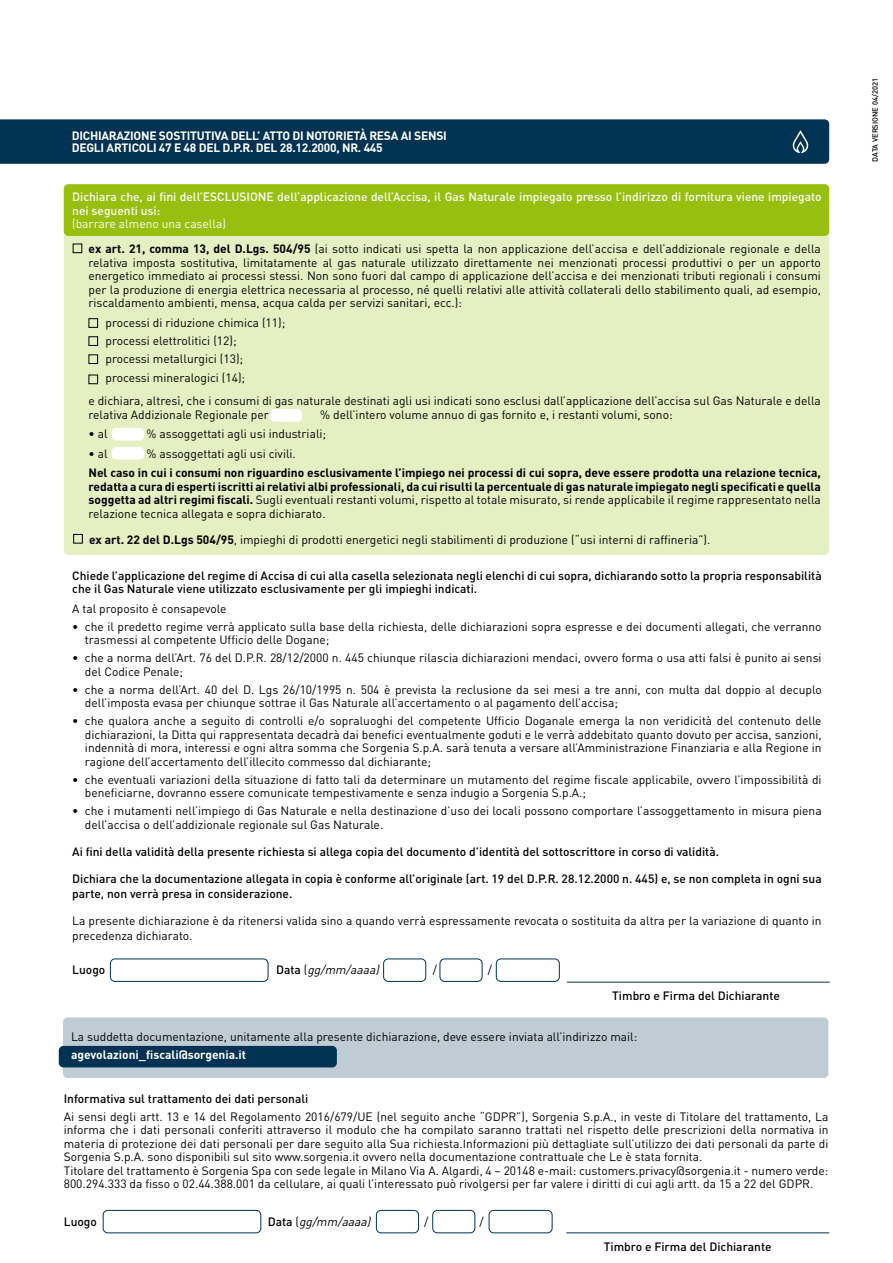
<style>
.page{position:relative;width:893px;height:1263px;background:#fff}
.page>*{position:absolute;margin:0;border:0;box-sizing:border-box;transform-origin:0 0}
.t1{font:12px/13.5px "DIN";color:#000}
.t2{font:500 12px/13.5px "DIN";color:#000}
.t3{font:700 12px/13.5px "DIN";color:#000;text-align:justify}
.t4{font:500 12px/13.5px "DIN";color:#fff}
.t5{font:700 12px/12px "DIN";letter-spacing:-.02em;color:#fff}
.t6{font:italic 12px "DIN";color:#000}
.t7{font:700 12px "DIN";color:#fff}
.t8{font:500 7.5px "DIN";color:#000}
.s1{color:#fff}
.s2{font-weight:700}
.s3{font-weight:400}
.s4{font-weight:500;font-style:normal}
.s5{font-style:normal}
</style>
<div class="page">
<div style="left:64px;top:184px;width:765px;height:371px;background:#e5efc2;border-radius:5px"></div>
<div style="left:64px;top:184px;width:765px;height:52px;background:#97bf0d;border-radius:5px"></div>
<div style="left:0;top:119px;width:829px;height:45px;background:#003253"></div>
<div style="left:73px;top:244px;width:9px;height:9px;border:1px solid #000"></div>
<div style="left:89px;top:318px;width:9px;height:10px;border:1px solid #000"></div>
<div style="left:89px;top:336px;width:9px;height:10px;border:1px solid #000"></div>
<div style="left:89px;top:354px;width:9px;height:10px;border:1px solid #000"></div>
<div style="left:89px;top:375px;width:9px;height:9px;border:1px solid #000"></div>
<div style="left:270px;top:409px;width:32px;height:13px;background:#fff;border-radius:5px"></div>
<div style="left:112px;top:428px;width:32px;height:13px;background:#fff;border-radius:5px"></div>
<div style="left:112px;top:447px;width:32px;height:13px;background:#fff;border-radius:5px"></div>
<div style="left:73px;top:534px;width:10px;height:9px;border:1px solid #000"></div>
<div style="left:110px;top:958px;width:158px;height:24px;border:1px solid #003253;border-radius:5px"></div>
<div style="left:383px;top:958px;width:43px;height:24px;border:1px solid #003253;border-radius:5px"></div>
<div style="left:440px;top:958px;width:42px;height:24px;border:1px solid #003253;border-radius:5px"></div>
<div style="left:496px;top:958px;width:64px;height:24px;border:1px solid #003253;border-radius:5px"></div>
<hr style="left:567px;top:982px;width:263px;height:1px;background:#003253">
<div style="left:63px;top:1017px;width:765px;height:61px;background:#bfccd4;border-radius:5px"></div>
<div style="left:59px;top:1046px;width:278px;height:21px;background:#003253;border-radius:5px"></div>
<div style="left:103px;top:1210px;width:158px;height:23px;border:1px solid #003253;border-radius:5px"></div>
<div style="left:376px;top:1210px;width:43px;height:23px;border:1px solid #003253;border-radius:5px"></div>
<div style="left:432px;top:1210px;width:43px;height:23px;border:1px solid #003253;border-radius:5px"></div>
<div style="left:489px;top:1210px;width:63px;height:23px;border:1px solid #003253;border-radius:5px"></div>
<hr style="left:566px;top:1232px;width:263px;height:1px;background:#003253">
<p class="t5" style="left:72px;top:129px;width:377px">DICHIARAZIONE SOSTITUTIVA DELL’ ATTO DI NOTORIETÀ RESA AI SENSI<br>DEGLI ARTICOLI 47 E 48 DEL D.P.R. DEL 28.12.2000, NR. 445</p>
<p class="t4" style="left:72px;top:190px;width:751px">Dichiara che, ai fini dell’ESCLUSIONE dell’applicazione dell’Accisa, il Gas Naturale impiegato presso l’indirizzo di fornitura viene impiegato nei seguenti usi:</p>
<p class="t1" style="left:89px;top:211px;width:734px;line-height:24.9px;text-indent:-16px"><span class="s1">(barrare almeno una casella)<br></span><span class="s2">ex art. 21, comma 13, del D.Lgs. 504/95</span> (ai sotto indicati usi spetta la non applicazione dell’accisa e dell’addizionale regionale e della</p>
<p class="t1" style="left:89px;top:255px;width:734px;text-align:justify">relativa imposta sostitutiva, limitatamente al gas naturale utilizzato direttamente nei menzionati processi produttivi o per un apporto energetico immediato ai processi stessi. Non sono fuori dal campo di applicazione dell’accisa e dei menzionati tributi regionali i consumi per la produzione di energia elettrica necessaria al processo, né quelli relativi alle attività collaterali dello stabilimento quali, ad esempio, riscaldamento ambienti, mensa, acqua calda per servizi sanitari, ecc.):</p>
<p class="t1" style="left:106px;top:313px;width:181px;line-height:18px">processi di riduzione chimica (11); processi elettrolitici (12);<br>processi metallurgici (13);</p>
<p class="t1" style="left:89px;top:366px;width:734px;line-height:23.2px;text-indent:17px">processi mineralogici (14);<br>e dichiara, altresì, che i consumi di gas naturale destinati agli usi indicati sono esclusi dall’applicazione dell’accisa sul Gas Naturale e della</p>
<p class="t1" style="left:89px;top:408px;width:191px">relativa Addizionale Regionale per il</p>
<p class="t1" style="left:320px;top:408px;width:354px">% dell’intero volume annuo di gas fornito e, i restanti volumi, sono:</p>
<p class="t1" style="left:89px;top:427px;width:21px">• al</p>
<p class="t1" style="left:147px;top:427px;width:181px">% assoggettati agli usi industriali;</p>
<p class="t1" style="left:89px;top:447px;width:21px">• al</p>
<p class="t1" style="left:147px;top:447px;width:151px">% assoggettati agli usi civili.</p>
<p class="t3" style="left:89px;top:466px;width:734px">Nel caso in cui i consumi non riguardino esclusivamente l’impiego nei processi di cui sopra, deve essere prodotta una relazione tecnica, redatta a cura di esperti iscritti ai relativi albi professionali, da cui risulti la percentuale di gas naturale impiegato negli specificati e quella soggetta ad altri regimi fiscali. <span class="s3">Sugli eventuali restanti volumi, rispetto al totale misurato, si rende applicabile il regime rappresentato nella relazione tecnica allegata e sopra dichiarato.</span></p>
<p class="t1" style="left:89px;top:532px;width:623px"><span class="s2">ex art. 22 del D.Lgs 504/95</span>, impieghi di prodotti energetici negli stabilimenti di produzione (“usi interni di raffineria”).</p>
<p class="t2" style="left:72px;top:568px;width:751px">Chiede l’applicazione del regime di Accisa di cui alla casella selezionata negli elenchi di cui sopra, dichiarando sotto la propria responsabilità che il Gas Naturale viene utilizzato esclusivamente per gli impieghi indicati.</p>
<p class="t1" style="left:72px;top:601px;width:156px">A tal proposito è consapevole</p>
<p class="t1" style="left:85px;top:619px;width:738px;text-indent:-13px">• che il predetto regime verrà applicato sulla base della richiesta, delle dichiarazioni sopra espresse e dei documenti allegati, che verranno trasmessi al competente Ufficio delle Dogane;</p>
<p class="t1" style="left:85px;top:651px;width:738px;text-indent:-13px">• che a norma dell’Art. 76 del D.P.R. 28/12/2000 n. 445 chiunque rilascia dichiarazioni mendaci, ovvero forma o usa atti falsi è punito ai sensi del Codice Penale;</p>
<p class="t1" style="left:85px;top:682px;width:738px;text-indent:-13px">• che a norma dell’Art. 40 del D. Lgs 26/10/1995 n. 504 è prevista la reclusione da sei mesi a tre anni, con multa dal doppio al decuplo dell’imposta evasa per chiunque sottrae il Gas Naturale all’accertamento o al pagamento dell’accisa;</p>
<p class="t1" style="left:85px;top:714px;width:738px;text-align:justify;text-indent:-13px">• che qualora anche a seguito di controlli e/o sopraluoghi del competente Ufficio Doganale emerga la non veridicità del contenuto delle dichiarazioni, la Ditta qui rappresentata decadrà dai benefici eventualmente goduti e le verrà addebitato quanto dovuto per accisa, sanzioni, indennità di mora, interessi e ogni altra somma che Sorgenia S.p.A. sarà tenuta a versare all’Amministrazione Finanziaria e alla Regione in ragione dell’accertamento dell’illecito commesso dal dichiarante;</p>
<p class="t1" style="left:85px;top:772px;width:738px;text-indent:-13px">• che eventuali variazioni della situazione di fatto tali da determinare un mutamento del regime fiscale applicabile, ovvero l’impossibilità di beneficiarne, dovranno essere comunicate tempestivamente e senza indugio a Sorgenia S.p.A.;</p>
<p class="t1" style="left:85px;top:804px;width:738px;text-indent:-13px">• che i mutamenti nell’impiego di Gas Naturale e nella destinazione d’uso dei locali possono comportare l’assoggettamento in misura piena dell’accisa o dell’addizionale regionale sul Gas Naturale.</p>
<p class="t2" style="left:72px;top:844px;width:648px">Ai fini della validità della presente richiesta si allega copia del documento d’identità del sottoscrittore in corso di validità.</p>
<p class="t2" style="left:72px;top:870px;width:751px;line-height:15px">Dichiara che la documentazione allegata in copia è conforme all’originale (art. 19 del D.P.R. 28.12.2000 n. 445) e, se non completa in ogni sua parte, non verrà presa in considerazione.</p>
<p class="t1" style="left:72px;top:913px;width:751px;line-height:15px">La presente dichiarazione è da ritenersi valida sino a quando verrà espressamente revocata o sostituita da altra per la variazione di quanto in precedenza dichiarato.</p>
<p class="t2" style="left:72px;top:963px;width:35px">Luogo</p>
<p class="t6" style="left:276px;top:962px;width:107px"><span class="s4">D a t a</span> <span class="s5">(</span> gg/mm/aaaa)</p>
<p class="t1" style="left:433px;top:963px;width:6px">/</p>
<p class="t1" style="left:488px;top:963px;width:6px">/</p>
<p class="t2" style="left:612px;top:988px;width:169px">Timbro e Firma del Dichiarante</p>
<p class="t1" style="left:71px;top:1030px;width:568px">La suddetta documentazione, unitamente alla presente dichiarazione, deve essere inviata all’indirizzo mail:</p>
<p class="t7" style="left:71px;top:1047px;width:177px">agevolazioni_fiscali@sorgenia.it</p>
<p class="t2" style="left:64px;top:1091px;width:246px">Informativa sul trattamento dei dati personali</p>
<p class="t1" style="left:64px;top:1109px;width:766px">Ai sensi degli artt. 13 e 14 del Regolamento 2016/679/UE (nel seguito anche “GDPR”), Sorgenia S.p.A., in veste di Titolare del trattamento, La informa che i dati personali conferiti attraverso il modulo che ha compilato saranno trattati nel rispetto delle prescrizioni della normativa in materia di protezione dei dati personali per dare seguito alla Sua richiesta.Informazioni più dettagliate sull’utilizzo dei dati personali da parte di Sorgenia S.p.A. sono disponibili sul sito www.sorgenia.it ovvero nella documentazione contrattuale che Le è stata fornita.<br>Titolare del trattamento è Sorgenia Spa con sede legale in Milano Via A. Algardi, 4 – 20148 e-mail: customers.privacy@sorgenia.it - numero verde:<br>800.294.333 da fisso o 02.44.388.001 da cellulare, ai quali l’interessato può rivolgersi per far valere i diritti di cui agli artt. da 15 a 22 del GDPR.</p>
<p class="t2" style="left:64px;top:1214px;width:35px">Luogo</p>
<p class="t6" style="left:268px;top:1214px;width:107px"><span class="s4">D a t a</span> <span class="s5">(</span> gg/mm/aaaa)</p>
<p class="t1" style="left:424px;top:1214px;width:6px">/</p>
<p class="t1" style="left:479px;top:1214px;width:6px">/</p>
<p class="t2" style="left:604px;top:1240px;width:169px">Timbro e Firma del Dichiarante</p>
<p class="t8" style="left:870px;top:162px;width:85px;rotate:-90deg">DATA VERSIONE 04/2021</p>
</div>
